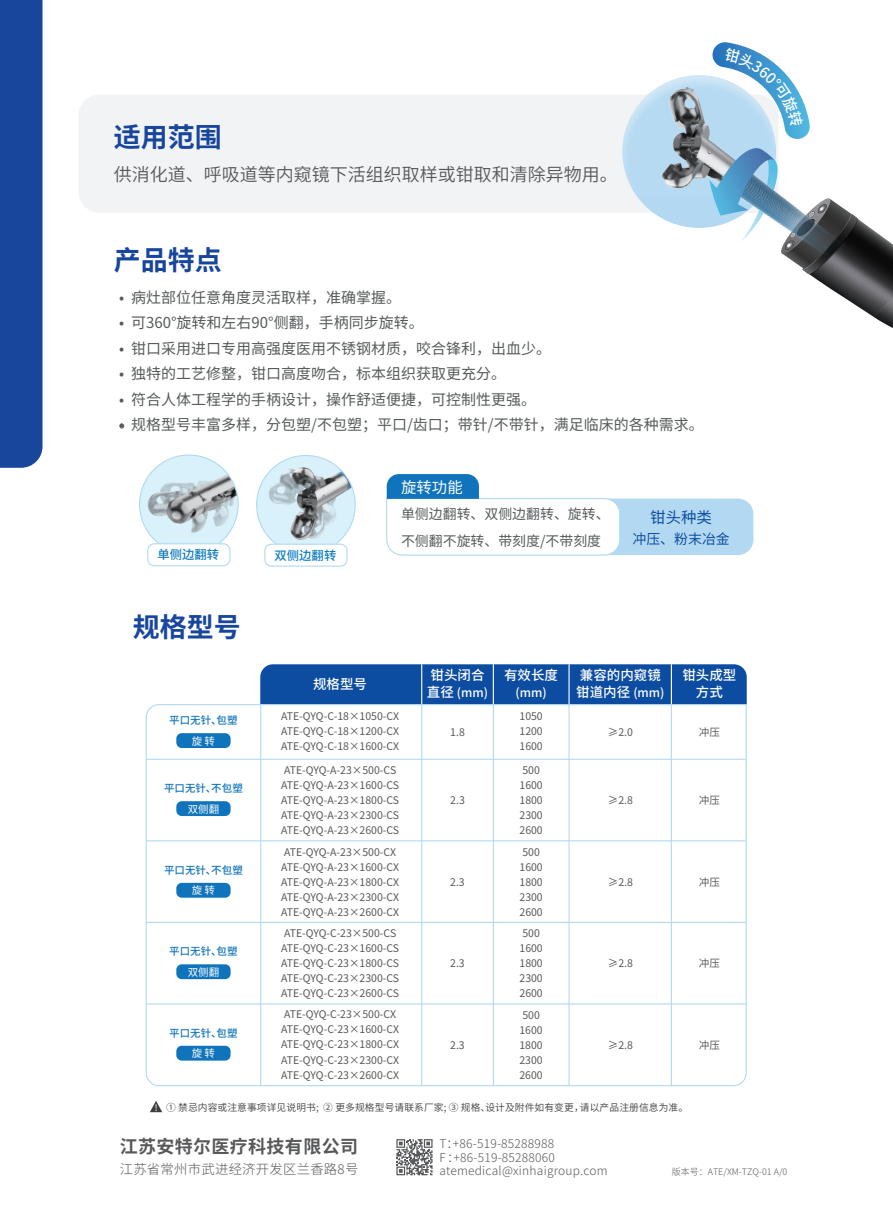
<style>
.page{position:relative;width:893px;height:1212px;background:#fff}
.page>*{position:absolute;margin:0;border:0;box-sizing:border-box;transform-origin:0 0}
.t1{font:700 27px "Source Han Sans CN";color:#18469d}
.t2{font:18px "Source Han Sans CN";color:#57585a}
.t3{font:700 18px "Source Han Sans CN";letter-spacing:.02em;color:#57585a}
.t4{font:15.45px "Source Han Sans CN";color:#fff}
.t5{font:15.45px "Source Han Sans CN";color:#0d4da1}
.t6{font:15px "Source Han Sans CN";color:#565a5b}
.t7{font:13.95px/26.2px "Source Han Sans CN";color:#565a5b}
.t8{font:13.95px "Source Han Sans CN";color:#0d4da1}
.t9{font:500 13.5px/16.4px "Source Han Sans CN";color:#fff}
.t10{font:300 13.35px "Source Han Sans CN";letter-spacing:.02em;color:#57585a}
.t11{font:500 12.3px "Source Han Sans CN";color:#107bc1}
.t12{font:300 12px/13.5px "Source Han Sans CN";letter-spacing:.02em;color:#57585a}
.t13{font:500 12px "Source Han Sans CN";color:#fff}
.t14{font:10.5px/15px "Source Han Sans CN";color:#57585a}
.t15{font:500 10.5px "Source Han Sans CN";color:#1074bc}
.t16{font:10.5px "Source Han Sans CN";color:#fff}
.t17{font:600 9.75px "Noto Sans Hans";letter-spacing:.01em;color:#3e3e3f}
.t18{font:300 9px "Noto Sans Hans";color:#57585a}
.s1{font-size:13.5px}
.s2{font-size:12px}
</style>
<div class="page">
<svg style="left:396px;top:1139px;width:37px;height:36px"></svg>
<div style="left:0;top:0;width:43px;height:468px;background:#18469d"></div>
<div style="left:78px;top:95px;width:700px;height:118px;background:#f2f3f4;border-radius:21px"></div>
<svg style="left:150px;top:1101px;width:12px;height:11px"></svg>
<svg style="left:120px;top:424px;width:4px;height:4px"></svg>
<div style="left:260px;top:664px;width:487px;height:39px;background:#0d4da1"></div>
<hr style="left:421px;top:664px;width:1px;height:40px;background:#fff">
<hr style="left:493px;top:664px;width:1px;height:40px;background:#fff">
<hr style="left:568px;top:664px;width:2px;height:40px;background:#fff">
<hr style="left:671px;top:664px;width:1px;height:40px;background:#fff">
<svg style="left:145px;top:703px;width:602px;height:384px"></svg>
<div style="left:176px;top:801px;width:55px;height:15px;background:#1074bc;border-radius:5px"></div>
<div style="left:176px;top:883px;width:55px;height:15px;background:#1074bc;border-radius:5px"></div>
<div style="left:176px;top:964px;width:55px;height:15px;background:#1074bc;border-radius:5px"></div>
<div style="left:176px;top:1046px;width:55px;height:14px;background:#1074bc;border-radius:5px"></div>
<div style="left:176px;top:733px;width:55px;height:15px;background:#1074bc;border-radius:5px"></div>
<hr style="left:260px;top:704px;width:1px;height:382px;background:#b3d9f2">
<hr style="left:421px;top:704px;width:1px;height:382px;background:#b3d9f2">
<hr style="left:493px;top:704px;width:1px;height:382px;background:#b3d9f2">
<hr style="left:568px;top:704px;width:2px;height:382px;background:#b3d9f2">
<hr style="left:671px;top:704px;width:1px;height:382px;background:#b3d9f2">
<svg style="left:386px;top:474px;width:367px;height:82px"></svg>
<img style="left:257px;top:455px;width:98px;height:99px;border-radius:49px">
<div style="left:265px;top:544px;width:82px;height:22px;background:#fff;border-radius:7px"></div>
<div style="left:264px;top:544px;width:84px;height:23px;border:1px solid #b3d9f2;border-radius:7px"></div>
<img style="left:140px;top:455px;width:98px;height:99px;border-radius:49px">
<div style="left:148px;top:544px;width:82px;height:22px;background:#fff;border-radius:7px"></div>
<div style="left:147px;top:543px;width:84px;height:23px;border:1px solid #b3d9f2;border-radius:7px"></div>
<svg style="left:622px;top:75px;width:90px;height:118px"></svg>
<img style="left:635px;top:83px;width:141px;height:145px">
<svg style="left:709px;top:148px;width:184px;height:180px"></svg>
<svg style="left:712px;top:42px;width:98px;height:97px"></svg>
<h1 class="t1" style="left:114px;top:122px;width:109px">适用范围</h1>
<h2 class="t2" style="left:114px;top:164px;width:505px">供消化道、呼吸道等内窥镜下活组织取样或钳取和清除异物用。</h2>
<h1 class="t1" style="left:114px;top:245px;width:109px">产品特点</h1>
<h3 class="t6" style="left:119px;top:289px;width:283px">• 病灶部位任意角度灵活取样，准确掌握。</h3>
<h3 class="t6" style="left:119px;top:314px;width:306px">• 可360°旋转和左右90°侧翻，手柄同步旋转。</h3>
<h3 class="t6" style="left:119px;top:340px;width:433px">• 钳口采用进口专用高强度医用不锈钢材质，咬合锋利，出血少。</h3>
<h3 class="t6" style="left:119px;top:365px;width:388px">• 独特的工艺修整，钳口高度吻合，标本组织获取更充分。</h3>
<h3 class="t6" style="left:119px;top:391px;width:418px">• 符合人体工程学的手柄设计，操作舒适便捷，可控制性更强。</h3>
<h3 class="t6" style="left:119px;top:416px;width:586px">• 规格型号丰富多样，分包塑/不包塑；平口/齿口；带针/不带针，满足临床的各种需求。</h3>
<p class="t11" style="left:157px;top:548px;width:63px">单侧边翻转</p>
<p class="t11" style="left:275px;top:548px;width:63px">双侧边翻转</p>
<h1 class="t1" style="left:133px;top:611px;width:109px">规格型号</h1>
<p class="t9" style="left:313px;top:676px;width:55px">规格型号</p>
<h3 class="t4" style="left:401px;top:479px;width:63px">旋转功能</h3>
<h3 class="t7" style="left:401px;top:501px;width:210px">单侧边翻转、双侧边翻转、旋转、不侧翻不旋转、带刻度/不带刻度</h3>
<h3 class="t5" style="left:650px;top:508px;width:63px">钳头种类</h3>
<h3 class="t8" style="left:632px;top:531px;width:99px">冲压、粉末冶金</h3>
<p class="t9" style="left:430px;top:667px;width:55px">钳头闭合</p>
<p class="t13" style="left:427px;top:685px;width:63px"><span class="s1">直径</span> (mm)</p>
<p class="t9" style="left:504px;top:667px;width:55px">有效长度</p>
<p class="t13" style="left:516px;top:685px;width:33px">(mm)</p>
<p class="t9" style="left:576px;top:667px;width:90px">兼容的内窥镜钳道内径 <span class="s2">(mm)</span></p>
<p class="t9" style="left:682px;top:667px;width:55px;text-align:center">钳头成型方式</p>
<p class="t15" style="left:169px;top:714px;width:70px">平口无针、包塑</p>
<p class="t16" style="left:192px;top:735px;width:25px">旋 转</p>
<p class="t15" style="left:164px;top:782px;width:80px">平口无针、不包塑</p>
<p class="t16" style="left:188px;top:803px;width:33px">双侧翻</p>
<p class="t15" style="left:164px;top:864px;width:80px">平口无针、不包塑</p>
<p class="t16" style="left:192px;top:884px;width:25px">旋 转</p>
<p class="t15" style="left:169px;top:945px;width:70px">平口无针、包塑</p>
<p class="t16" style="left:188px;top:966px;width:33px">双侧翻</p>
<p class="t15" style="left:169px;top:1027px;width:70px">平口无针、包塑</p>
<p class="t16" style="left:192px;top:1047px;width:25px">旋 转</p>
<p class="t14" style="left:281px;top:709px;width:120px;text-align:justify">ATE-QYQ-C-18×1050-CX ATE-QYQ-C-18×1200-CX ATE-QYQ-C-18×1600-CX</p>
<p class="t14" style="left:450px;top:725px;width:16px">1.8</p>
<p class="t14" style="left:519px;top:709px;width:25px;text-align:justify">1050<br>1200<br>1600</p>
<p class="t14" style="left:281px;top:763px;width:120px">ATE-QYQ-A-23×500-CS<br>ATE-QYQ-A-23×1600-CS<br>ATE-QYQ-A-23×1800-CS<br>ATE-QYQ-A-23×2300-CS<br>ATE-QYQ-A-23×2600-CS</p>
<p class="t14" style="left:519px;top:763px;width:25px">500<br>1600<br>1800<br>2300<br>2600</p>
<p class="t14" style="left:450px;top:793px;width:16px">2.3</p>
<p class="t14" style="left:281px;top:844px;width:120px">ATE-QYQ-A-23×500-CX<br>ATE-QYQ-A-23×1600-CX<br>ATE-QYQ-A-23×1800-CX<br>ATE-QYQ-A-23×2300-CX<br>ATE-QYQ-A-23×2600-CX</p>
<p class="t14" style="left:519px;top:844px;width:25px">500<br>1600<br>1800<br>2300<br>2600</p>
<p class="t14" style="left:450px;top:874px;width:16px">2.3</p>
<p class="t14" style="left:281px;top:926px;width:120px">ATE-QYQ-C-23×500-CS<br>ATE-QYQ-C-23×1600-CS<br>ATE-QYQ-C-23×1800-CS<br>ATE-QYQ-C-23×2300-CS<br>ATE-QYQ-C-23×2600-CS</p>
<p class="t14" style="left:519px;top:926px;width:25px">500<br>1600<br>1800<br>2300<br>2600</p>
<p class="t14" style="left:450px;top:956px;width:16px">2.3</p>
<p class="t14" style="left:281px;top:1007px;width:120px">ATE-QYQ-C-23×500-CX<br>ATE-QYQ-C-23×1600-CX<br>ATE-QYQ-C-23×1800-CX<br>ATE-QYQ-C-23×2300-CX<br>ATE-QYQ-C-23×2600-CX</p>
<p class="t14" style="left:519px;top:1007px;width:25px">500<br>1600<br>1800<br>2300<br>2600</p>
<p class="t14" style="left:450px;top:1037px;width:16px">2.3</p>
<p class="t14" style="left:608px;top:725px;width:27px">≥2.0</p>
<p class="t14" style="left:699px;top:725px;width:22px">冲压</p>
<p class="t14" style="left:608px;top:793px;width:27px">≥2.8</p>
<p class="t14" style="left:699px;top:793px;width:22px">冲压</p>
<p class="t14" style="left:608px;top:874px;width:27px">≥2.8</p>
<p class="t14" style="left:699px;top:874px;width:22px">冲压</p>
<p class="t14" style="left:608px;top:956px;width:27px">≥2.8</p>
<p class="t14" style="left:699px;top:956px;width:22px">冲压</p>
<p class="t14" style="left:608px;top:1037px;width:27px">≥2.8</p>
<p class="t14" style="left:699px;top:1037px;width:22px">冲压</p>
<p class="t17" style="left:166px;top:1102px;width:524px">① 禁忌内容或注意事项详见说明书; ② 更多规格型号请联系厂家; ③ 规格、设计及附件如有变更，请以产品注册信息为准。</p>
<h2 class="t3" style="left:120px;top:1136px;width:240px">江苏安特尔医疗科技有限公司</h2>
<p class="t10" style="left:120px;top:1162px;width:240px">江苏省常州市武进经济开发区兰香路8号</p>
<p class="t12" style="left:439px;top:1137px;width:170px">T：+86-519-85288988<br>F：+86-519-85288060 atemedical@xinhaigroup.com</p>
<p class="t18" style="left:672px;top:1167px;width:117px">版本号：ATE/XM-TZQ-01 A/0</p>
</div>
